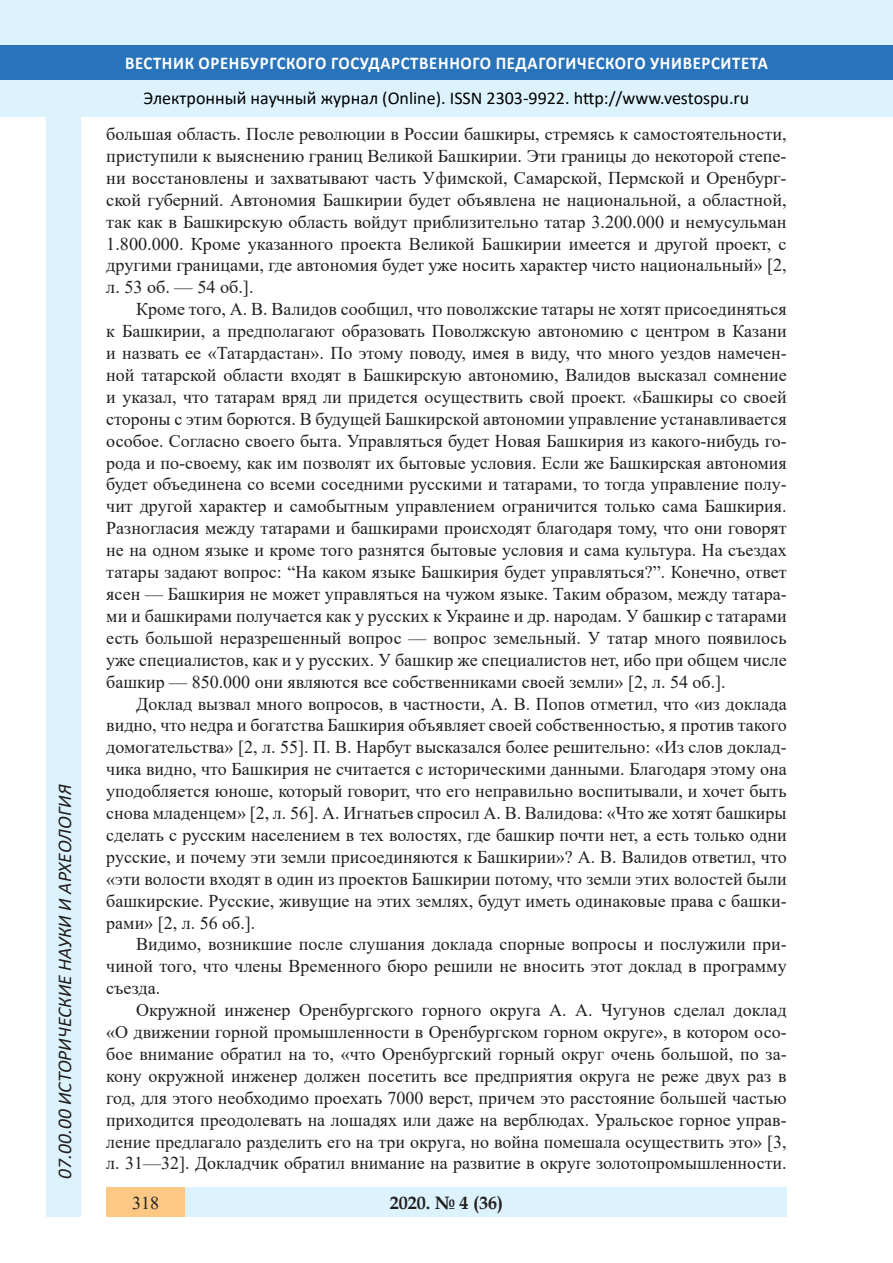
<style>
.page{position:relative;width:893px;height:1263px;background:#fff}
.page>*{position:absolute;margin:0;border:0;box-sizing:border-box;transform-origin:0 0}
.t1{font:italic 19.5px "Calibri";color:#231f20}
.Стиль2{font:18px/21.9px "Times New Roman";color:#231f20;text-align:justify}
.t2{font:18px "Calibri";color:#000}
.t3{font:700 18px "Calibri";letter-spacing:.04em;color:#fff;scale:.93 1}
.t4{font:700 18px "Book Antiqua";color:#231f20}
</style>
<div class="page">
<div style="left:0;top:0;width:893px;height:116px;background:#dcf2fc"></div>
<div style="left:0;top:45px;width:893px;height:34px;background:#2873ba"></div>
<div style="left:106px;top:1188px;width:681px;height:29px;background:#dcf2fc"></div>
<div style="left:106px;top:1188px;width:79px;height:29px;background:#fdc784"></div>
<div style="left:47px;top:116px;width:34px;height:1101px;background:#dcf2fc"></div>
<p class="t1" style="left:51px;top:1179px;width:395px;rotate:-90deg">07.00.00 ИСТОРИЧЕСКИЕ НАУКИ И АРХЕОЛОГИЯ</p>
<p class="t1" style="left:51px;top:1105px;width:206px;rotate:-90deg">БИОЛОГИЧЕСКИЕ НАУКИ</p>
<p class="t1" style="left:51px;top:1169px;width:11px;rotate:-90deg">3</p>
<p class="t3" style="left:125px;top:50px;width:693px">ВЕСТНИК ОРЕНБУРГСКОГО ГОСУДАРСТВЕННОГО ПЕДАГОГИЧЕСКОГО УНИВЕРСИТЕТА</p>
<p class="t2" style="left:144px;top:85px;width:607px">Электронный научный журнал (Online). ISSN 2303-9922. http://www.vestospu.ru</p>
<p class="t2" style="left:583px;top:85px;width:13px">t</p>
<p class="t2" style="left:583px;top:85px;width:13px">t</p>
<p class="Стиль2" style="left:106px;top:122px;width:682px">большая область. После революции в России башкиры, стремясь к самостоятельности, приступили к выяснению границ Великой Башкирии. Эти границы до некоторой степе&shy;ни восстановлены и захватывают часть Уфимской, Самарской, Пермской и Оренбург&shy;ской губерний. Автономия Башкирии будет объявлена не национальной, а областной, так как в Башкирскую область войдут приблизительно татар 3.200.000 и немусульман 1.800.000. Кроме указанного проекта Великой Башкирии имеется и другой проект, с другими границами, где автономия будет уже носить характер чисто национальный» [2, л. 53 об. — 54 об.].</p>
<p class="Стиль2" style="left:106px;top:298px;width:682px;text-indent:30px">Кроме того, А. В. Валидов сообщил, что поволжские татары не хотят присоединяться к Башкирии, а предполагают образовать Поволжскую автономию с центром в Казани и назвать ее «Татардастан». По этому поводу, имея в виду, что много уездов намечен&shy;ной татарской области входят в Башкирскую автономию, Валидов высказал сомнение и указал, что татарам вряд ли придется осуществить свой проект. «Башкиры со своей стороны с этим борются. В будущей Башкирской автономии управление устанавливается особое. Согласно своего быта. Управляться будет Новая Башкирия из какого-нибудь го&shy;рода и по-своему, как им позволят их бытовые условия. Если же Башкирская автономия будет объединена со всеми соседними русскими и татарами, то тогда управление полу&shy;чит другой характер и самобытным управлением ограничится только сама Башкирия.<br>Разногласия между татарами и башкирами происходят благодаря тому, что они говорят не на одном языке и кроме того разнятся бытовые условия и сама культура. На съездах татары задают вопрос: “На каком языке Башкирия будет управляться?”. Конечно, ответ ясен — Башкирия не может управляться на чужом языке. Таким образом, между татара&shy;ми и башкирами получается как у русских к Украине и др. народам. У башкир с татарами есть большой неразрешенный вопрос — вопрос земельный. У татар много появилось уже специалистов, как и у русских. У башкир же специалистов нет, ибо при общем числе башкир — 850.000 они являются все собственниками своей земли» [2, л. 54 об.].</p>
<p class="Стиль2" style="left:106px;top:692px;width:682px;text-indent:30px">Доклад вызвал много вопросов, в частности, А. В. Попов отметил, что «из доклада видно, что недра и богатства Башкирия объявляет своей собственностью, я против такого домогательства» [2, л. 55]. П. В. Нарбут высказался более решительно: «Из слов доклад&shy;чика видно, что Башкирия не считается с историческими данными. Благодаря этому она уподобляется юноше, который говорит, что его неправильно воспитывали, и хочет быть снова младенцем» [2, л. 56]. А. Игнатьев спросил А. В. Валидова: «Что же хотят башкиры сделать с русским населением в тех волостях, где башкир почти нет, а есть только одни русские, и почему эти земли присоединяются к Башкирии»? А. В. Валидов ответил, что «эти волости входят в один из проектов Башкирии потому, что земли этих волостей были башкирские. Русские, живущие на этих землях, будут иметь одинаковые права с башки&shy;рами» [2, л. 56 об.].</p>
<p class="Стиль2" style="left:106px;top:933px;width:682px;text-indent:30px">Видимо, возникшие после слушания доклада спорные вопросы и послужили при&shy;чиной того, что члены Временного бюро решили не вносить этот доклад в программу съезда.</p>
<p class="Стиль2" style="left:106px;top:998px;width:682px;text-indent:30px">Окружной инженер Оренбургского горного округа А. А. Чугунов сделал доклад «О движении горной промышленности в Оренбургском горном округе», в котором осо&shy;бое внимание обратил на то, «что Оренбургский горный округ очень большой, по за&shy;кону окружной инженер должен посетить все предприятия округа не реже двух раз в год, для этого необходимо проехать 7000 верст, причем это расстояние большей частью приходится преодолевать на лошадях или даже на верблюдах. Уральское горное управ&shy;ление предлагало разделить его на три округа, но война помешала осуществить это» [3, л. 31—32]. Докладчик обратил внимание на развитие в округе золотопромышленности.</p>
<p class="t4" style="left:390px;top:1190px;width:115px">2020. № 4 (36)</p>
<p class="Стиль2" style="left:132px;top:1191px;width:28px">318</p>
<p class="t4" style="left:460px;top:1190px;width:10px">2</p>
<p class="t4" style="left:408px;top:1190px;width:19px">18</p>
<p class="t4" style="left:460px;top:1190px;width:39px">1 25</p>
</div>
